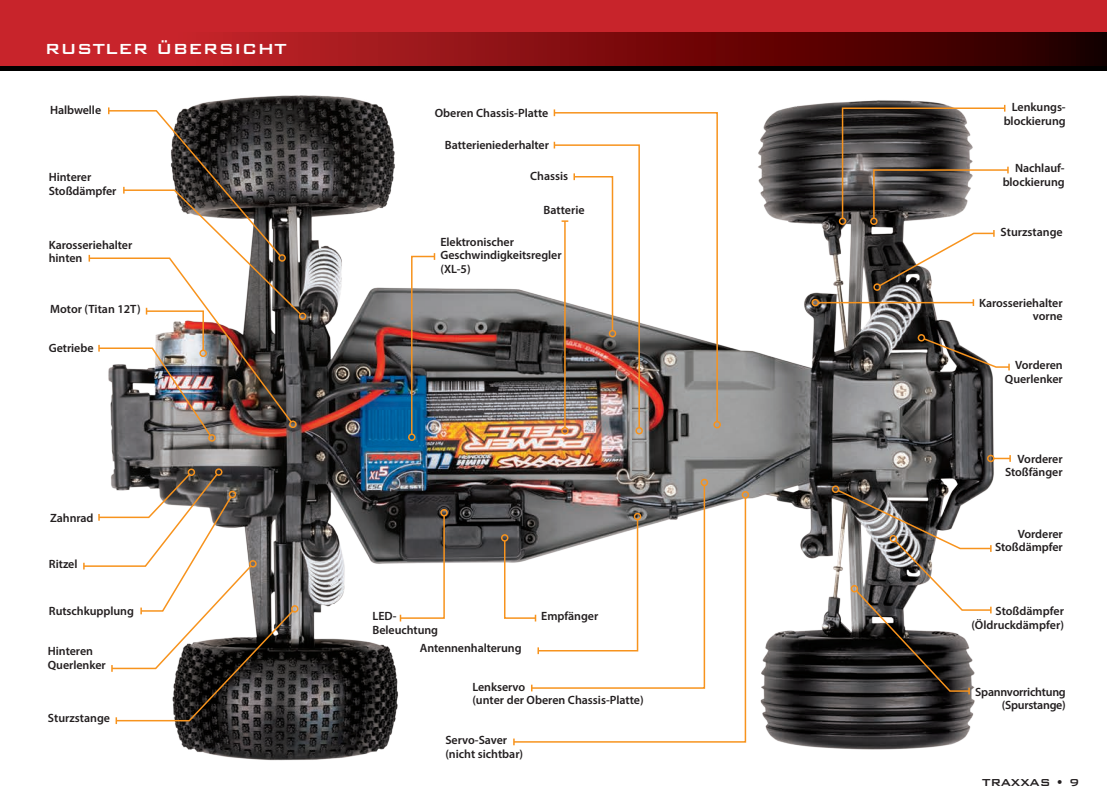
<style>
.page{position:relative;width:1107px;height:810px;background:#fff}
.page>*{position:absolute;margin:0;border:0;box-sizing:border-box;transform-origin:0 0}
.t1{font:500 19.5px "Bank Gothic BT";color:#fff}
.t2{font:500 13.5px "Bank Gothic BT";letter-spacing:-.02em;color:#231f20}
.t3{font:600 12px/13.5px "Myriad Pro";letter-spacing:-.005em;color:#231f20;text-align:right}
</style>
<div class="page">
<img style="left:0;top:70px;width:1107px;height:691px">
<div style="left:0;top:0;width:1107px;height:70px;background:#000"></div>
<div style="left:0;top:0;width:1107px;height:51px;background:#c8242b"></div>
<svg style="left:0;top:32px;width:1107px;height:34px;background:#831013"></svg>
<div style="left:299px;top:313px;width:7px;height:7px;border:2px solid #f7931d;border-radius:50%"></div>
<img style="left:88px;top:107px;width:215px;height:331px">
<div style="left:208px;top:434px;width:8px;height:8px;border:2px solid #f7931d;border-radius:50%"></div>
<div style="left:188px;top:469px;width:7px;height:7px;border:2px solid #f7931d;border-radius:50%"></div>
<svg style="left:399px;top:514px;width:47px;height:107px"></svg>
<div style="left:440px;top:509px;width:8px;height:8px;border:2px solid #f7931d;border-radius:50%"></div>
<div style="left:561px;top:427px;width:8px;height:8px;border:2px solid #f7931d;border-radius:50%"></div>
<div style="left:291px;top:605px;width:8px;height:8px;border:2px solid #f7931d;border-radius:50%"></div>
<svg style="left:503px;top:518px;width:9px;height:136px"></svg>
<div style="left:501px;top:534px;width:7px;height:8px;border:2px solid #f7931d;border-radius:50%"></div>
<svg style="left:553px;top:423px;width:88px;height:6px"></svg>
<div style="left:635px;top:427px;width:8px;height:8px;border:2px solid #f7931d;border-radius:50%"></div>
<svg style="left:553px;top:111px;width:166px;height:312px"></svg>
<div style="left:713px;top:421px;width:8px;height:7px;border:2px solid #f7931d;border-radius:50%"></div>
<div style="left:839px;top:217px;width:7px;height:8px;border:2px solid #f7931d;border-radius:50%"></div>
<img style="left:410px;top:253px;width:26px;height:183px">
<div style="left:408px;top:433px;width:8px;height:8px;border:2px solid #f7931d;border-radius:50%"></div>
<svg style="left:530px;top:484px;width:176px;height:12px;background:#756664"></svg>
<div style="left:701px;top:479px;width:7px;height:7px;border:2px solid #f7931d;border-radius:50%"></div>
<svg style="left:512px;top:496px;width:235px;height:247px"></svg>
<svg style="left:513px;top:739px;width:2px;height:6px"></svg>
<div style="left:742px;top:491px;width:7px;height:8px;border:2px solid #f7931d;border-radius:50%"></div>
<svg style="left:841px;top:105px;width:168px;height:115px"></svg>
<div style="left:870px;top:217px;width:8px;height:8px;border:2px solid #f7931d;border-radius:50%"></div>
<svg style="left:878px;top:230px;width:117px;height:58px"></svg>
<div style="left:873px;top:283px;width:8px;height:8px;border:2px solid #f7931d;border-radius:50%"></div>
<svg style="left:922px;top:337px;width:89px;height:33px"></svg>
<div style="left:918px;top:334px;width:7px;height:8px;border:2px solid #f7931d;border-radius:50%"></div>
<div style="left:832px;top:485px;width:7px;height:8px;border:2px solid #f7931d;border-radius:50%"></div>
<hr style="left:818px;top:302px;width:155px;height:1px;background:#f7931d">
<div style="left:812px;top:299px;width:7px;height:7px;border:2px solid #f7931d;border-radius:50%"></div>
<svg style="left:994px;top:455px;width:17px;height:7px"></svg>
<div style="left:987px;top:455px;width:8px;height:7px;border:2px solid #f7931d;border-radius:50%"></div>
<svg style="left:836px;top:489px;width:156px;height:205px"></svg>
<div style="left:851px;top:585px;width:7px;height:7px;border:2px solid #f7931d;border-radius:50%"></div>
<svg style="left:82px;top:472px;width:213px;height:252px"></svg>
<div style="left:215px;top:468px;width:8px;height:8px;border:2px solid #f7931d;border-radius:50%"></div>
<p class="t1" style="left:45px;top:38px;width:243px">RUSTLER ÜBERSICHT</p>
<p class="t3" style="left:50px;top:102px;width:53px">Halbwelle</p>
<p class="t3" style="left:49px;top:170px;width:44px">Hinterer</p>
<p class="t3" style="left:49px;top:184px;width:69px">Stoßdämpfer</p>
<p class="t3" style="left:49px;top:238px;width:85px;text-align:left">Karosseriehalter hinten</p>
<p class="t3" style="left:50px;top:302px;width:92px">Motor (Titan 12T)</p>
<p class="t3" style="left:49px;top:341px;width:46px">Getriebe</p>
<p class="t3" style="left:50px;top:511px;width:45px">Zahnrad</p>
<p class="t3" style="left:49px;top:557px;width:30px">Ritzel</p>
<p class="t3" style="left:49px;top:604px;width:86px">Rutschkupplung</p>
<p class="t3" style="left:48px;top:644px;width:59px;text-align:left">Hinteren<br>Querlenker</p>
<p class="t3" style="left:48px;top:710px;width:64px">Sturzstange</p>
<p class="t3" style="left:435px;top:105px;width:115px">Oberen Chassis-Platte</p>
<p class="t3" style="left:445px;top:138px;width:106px">Batterieniederhalter</p>
<p class="t3" style="left:530px;top:169px;width:40px">Chassis</p>
<p class="t3" style="left:544px;top:203px;width:43px">Batterie</p>
<p class="t3" style="left:440px;top:235px;width:123px;text-align:left">Elektronischer<br>Geschwindigkeitsregler (XL-5)</p>
<p class="t3" style="left:372px;top:609px;width:67px;text-align:left">LED-<br>Beleuchtung</p>
<p class="t3" style="left:420px;top:641px;width:103px">Antennenhalterung</p>
<p class="t3" style="left:541px;top:609px;width:59px">Empfänger</p>
<p class="t3" style="left:472px;top:680px;width:54px">Lenkservo</p>
<p class="t3" style="left:472px;top:693px;width:173px">(unter der Oberen Chassis-Platte)</p>
<p class="t3" style="left:445px;top:733px;width:63px">Servo-Saver</p>
<p class="t3" style="left:445px;top:747px;width:79px">(nicht sichtbar)</p>
<p class="t3" style="left:1004px;top:100px;width:64px">Lenkungs&shy;blockierung</p>
<p class="t3" style="left:1003px;top:161px;width:64px">Nachlauf&shy;blockierung</p>
<p class="t3" style="left:1001px;top:225px;width:64px">Sturzstange</p>
<p class="t3" style="left:979px;top:296px;width:85px">Karosseriehalter vorne</p>
<p class="t3" style="left:1005px;top:358px;width:59px">Vorderen<br>Querlenker</p>
<p class="t3" style="left:1005px;top:452px;width:59px">Vorderer<br>Stoßfänger</p>
<p class="t3" style="left:995px;top:527px;width:69px">Vorderer<br>Stoßdämpfer</p>
<p class="t3" style="left:972px;top:604px;width:94px">Stoßdämpfer (Öldruckdämpfer)</p>
<p class="t3" style="left:975px;top:684px;width:92px">Spannvorrichtung (Spurstange)</p>
<p class="t2" style="left:982px;top:775px;width:99px">TRAXXAS • 9</p>
</div>
